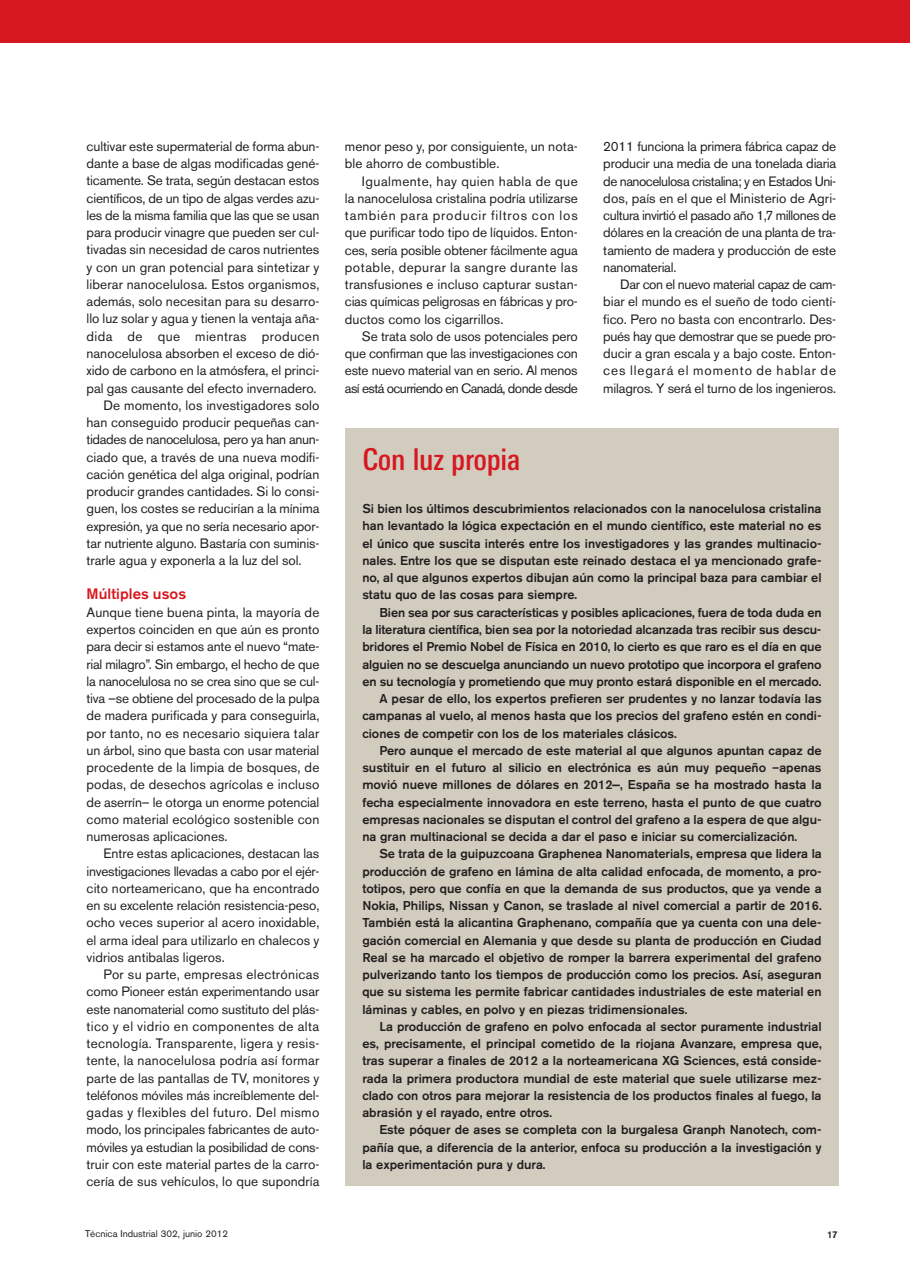
<style>
.page{position:relative;width:910px;height:1280px;background:#fff}
.page>*{position:absolute;margin:0;border:0;box-sizing:border-box;transform-origin:0 0}
.t1{font:500 condensed 30px "LT Univers";letter-spacing:-.01em;color:#d7171f}
.t2{font:500 15px "Akzidenz Grotesk BE";letter-spacing:.005em;color:#d7171f}
.t3{font:13.5px/17.2px "Akzidenz Grotesk BE";color:#231f20;text-align:justify}
.t4{font:13.5px "Akzidenz Grotesk BE";letter-spacing:-.03em;color:#231f20}
.t5{font:13.5px "Akzidenz Grotesk BE";letter-spacing:-.02em;color:#231f20}
.t6{font:13.5px "Akzidenz Grotesk BE";letter-spacing:.03em;color:#231f20}
.t7{font:500 12.75px/17.2px "Akzidenz Grotesk BE";color:#231f20;text-align:justify}
.t8{font:9.75px "Akzidenz Grotesk BE";color:#231f20}
.t9{font:500 9.75px "Akzidenz Grotesk BE";color:#231f20}
.s1{font-family:"Menlo";font-weight:700;font-style:italic}
</style>
<div class="page">
<div style="left:0;top:0;width:910px;height:43px;background:#d7171f"></div>
<div style="left:345px;top:427px;width:494px;height:758px;background:#d2ccbf"></div>
<p class="t3" style="left:87px;top:138px;width:234px">cultivar este supermaterial de forma abun-</p>
<p class="t3" style="left:87px;top:155px;width:234px">dante a base de algas modificadas gené-</p>
<p class="t3" style="left:87px;top:172px;width:234px">ticamente. Se trata, según destacan estos</p>
<p class="t3" style="left:87px;top:189px;width:234px">científicos, de un tipo de algas verdes azu-</p>
<p class="t5" style="left:87px;top:207px;width:234px">les de la misma familia que las que se usan</p>
<p class="t3" style="left:87px;top:224px;width:234px">para producir vinagre que pueden ser cul-</p>
<p class="t3" style="left:87px;top:241px;width:234px">tivadas sin necesidad de caros nutrientes</p>
<p class="t3" style="left:87px;top:258px;width:234px">y con un gran potencial para sintetizar y</p>
<p class="t3" style="left:87px;top:276px;width:234px">liberar nanocelulosa. Estos organismos,</p>
<p class="t3" style="left:87px;top:293px;width:234px">además, solo necesitan para su desarro-</p>
<p class="t3" style="left:87px;top:310px;width:234px">llo luz solar y agua y tienen la ventaja aña-</p>
<p class="t6" style="left:87px;top:328px;width:234px">dida de que mientras producen</p>
<p class="t3" style="left:87px;top:345px;width:234px">nanocelulosa absorben el exceso de dió-</p>
<p class="t3" style="left:87px;top:362px;width:234px">xido de carbono en la atmósfera, el princi-</p>
<p class="t3" style="left:87px;top:379px;width:232px">pal gas causante del efecto invernadero.</p>
<p class="t3" style="left:104px;top:396px;width:217px">De momento, los investigadores solo</p>
<p class="t3" style="left:87px;top:414px;width:234px">han conseguido producir pequeñas can-</p>
<p class="t4" style="left:87px;top:431px;width:234px">tidades de nanocelulosa, pero ya han anun-</p>
<p class="t3" style="left:87px;top:448px;width:234px">ciado que, a través de una nueva modifi-</p>
<p class="t3" style="left:87px;top:465px;width:234px">cación genética del alga original, podrían</p>
<p class="t3" style="left:87px;top:483px;width:234px">producir grandes cantidades. Si lo consi-</p>
<p class="t3" style="left:87px;top:500px;width:234px">guen, los costes se reducirían a la mínima</p>
<p class="t3" style="left:87px;top:517px;width:234px">expresión, ya que no sería necesario apor-</p>
<p class="t3" style="left:87px;top:534px;width:234px">tar nutriente alguno. Bastaría con suminis-</p>
<p class="t3" style="left:87px;top:552px;width:217px">trarle agua y exponerla a la luz del sol.</p>
<p class="t2" style="left:87px;top:585px;width:101px">Múltiples usos</p>
<p class="t3" style="left:87px;top:603px;width:234px">Aunque tiene buena pinta, la mayoría de expertos coinciden en que aún es pronto para decir si estamos ante el nuevo “mate&shy;rial milagro”. Sin embargo, el hecho de que la nanocelulosa no se crea sino que se cul&shy;tiva –se obtiene del procesado de la pulpa de madera purificada y para conseguirla, por tanto, no es necesario siquiera talar un árbol, sino que basta con usar material procedente de la limpia de bosques, de podas, de desechos agrícolas e incluso de aserrín– le otorga un enorme potencial como material ecológico sostenible con numerosas aplicaciones.</p>
<p class="t3" style="left:87px;top:845px;width:234px;text-indent:17px">Entre estas aplicaciones, destacan las investigaciones llevadas a cabo por el ejér&shy;cito norteamericano, que ha encontrado en su excelente relación resistencia-peso, ocho veces superior al acero inoxidable, el arma ideal para utilizarlo en chalecos y vidrios antibalas ligeros.</p>
<p class="t3" style="left:87px;top:966px;width:234px;text-indent:17px">Por su parte, empresas electrónicas como Pioneer están experimentando usar este nanomaterial como sustituto del plás&shy;tico y el vidrio en componentes de alta tecnología. Transparente, ligera y resis&shy;tente, la nanocelulosa podría así formar parte de las pantallas de TV, monitores y teléfonos móviles más increíblemente del&shy;gadas y flexibles del futuro. Del mismo modo, los principales fabricantes de auto&shy;móviles ya estudian la posibilidad de cons&shy;truir con este material partes de la carro&shy;cería de sus vehículos, lo que supondría</p>
<p class="t3" style="left:345px;top:138px;width:234px">menor peso y, por consiguiente, un nota&shy;ble ahorro de combustible.</p>
<p class="t3" style="left:345px;top:172px;width:234px;text-indent:17px">Igualmente, hay quien habla de que la nanocelulosa cristalina podría utilizarse también para producir filtros con los que purificar todo tipo de líquidos. Enton&shy;ces, sería posible obtener fácilmente agua potable, depurar la sangre durante las transfusiones e incluso capturar sustan&shy;cias químicas peligrosas en fábricas y pro&shy;ductos como los cigarrillos.</p>
<p class="t3" style="left:345px;top:327px;width:234px;text-indent:17px">Se trata solo de usos potenciales pero que confirman que las investigaciones con este nuevo material van en serio. Al menos así está ocurriendo en Canadá, donde desde</p>
<p class="t3" style="left:603px;top:138px;width:234px">2011 funciona la primera fábrica capaz de producir una media de una tonelada diaria de nanocelulosa cristalina; y en Estados Uni&shy;dos, país en el que el Ministerio de Agri&shy;cultura invirtió el pasado año 1,7 millones de dólares en la creación de una planta de tra&shy;tamiento de madera y producción de este nanomaterial.</p>
<p class="t3" style="left:603px;top:276px;width:234px;text-indent:17px">Dar con el nuevo material capaz de cam&shy;biar el mundo es el sueño de todo cientí&shy;fico. Pero no basta con encontrarlo. Des&shy;pués hay que demostrar que se puede pro&shy;ducir a gran escala y a bajo coste. Enton&shy;ces llegará el momento de hablar de milagros. Y será el turno de los ingenieros.</p>
<h1 class="t1" style="left:362px;top:442px;width:160px">Con luz propia</h1>
<p class="t7" style="left:362px;top:500px;width:461px">Si bien los últimos descubrimientos relacionados con la nanocelulosa cristalina han levantado la lógica expectación en el mundo científico, este material no es el único que suscita interés entre los investigadores y las grandes multinacio&shy;nales. Entre los que se disputan este reinado destaca el ya mencionado grafe&shy;no, al que algunos expertos dibujan aún como la principal baza para cambiar el statu quo de las cosas para siempre.</p>
<p class="t7" style="left:379px;top:604px;width:444px">Bien sea por sus características y posibles aplicaciones, fuera de toda duda en</p>
<p class="t7" style="left:362px;top:621px;width:461px">la literatura científica, bien sea por la notoriedad alcanzada tras recibir sus descu-</p>
<p class="t7" style="left:362px;top:638px;width:461px">bridores el Premio Nobel de Física en 2010, lo cierto es que raro es el día en que</p>
<p class="t7" style="left:362px;top:655px;width:461px">alguien no se descuelga anunciando un nuevo prototipo que incorpora el grafeno</p>
<p class="t7" style="left:362px;top:673px;width:461px">en su tecnología y prometiendo que muy pronto estará disponible en el mercado.</p>
<p class="t7" style="left:379px;top:690px;width:444px">A pesar de ello, los expertos prefieren ser prudentes y no lanzar todavía las</p>
<p class="t7" style="left:362px;top:707px;width:461px">campanas al vuelo, al menos hasta que los precios del grafeno estén en condi-</p>
<p class="t7" style="left:362px;top:724px;width:316px">ciones de competir con los de los materiales clásicos.</p>
<p class="t7" style="left:379px;top:742px;width:444px">Pero aunque el mercado de este material al que algunos apuntan capaz de</p>
<p class="t7" style="left:362px;top:759px;width:461px">sustituir en el futuro al silicio en electrónica es aún muy pequeño –apenas</p>
<p class="t7" style="left:362px;top:776px;width:461px">movió nueve millones de dólares en 2012<span class="s1">‒</span>, España se ha mostrado hasta la</p>
<p class="t7" style="left:362px;top:793px;width:461px">fecha especialmente innovadora en este terreno, hasta el punto de que cuatro</p>
<p class="t7" style="left:362px;top:811px;width:461px">empresas nacionales se disputan el control del grafeno a la espera de que algu-</p>
<p class="t7" style="left:362px;top:828px;width:436px">na gran multinacional se decida a dar el paso e iniciar su comercialización.</p>
<p class="t7" style="left:379px;top:845px;width:444px">Se trata de la guipuzcoana Graphenea Nanomaterials, empresa que lidera la</p>
<p class="t7" style="left:362px;top:862px;width:461px">producción de grafeno en lámina de alta calidad enfocada, de momento, a pro-</p>
<p class="t7" style="left:362px;top:880px;width:461px">totipos, pero que confía en que la demanda de sus productos, que ya vende a</p>
<p class="t7" style="left:362px;top:897px;width:461px">Nokia, Philips, Nissan y Canon, se traslade al nivel comercial a partir de 2016.</p>
<p class="t7" style="left:362px;top:914px;width:461px">También está la alicantina Graphenano, compañía que ya cuenta con una dele-</p>
<p class="t7" style="left:362px;top:931px;width:461px">gación comercial en Alemania y que desde su planta de producción en Ciudad</p>
<p class="t7" style="left:362px;top:949px;width:461px">Real se ha marcado el objetivo de romper la barrera experimental del grafeno</p>
<p class="t7" style="left:362px;top:966px;width:461px">pulverizando tanto los tiempos de producción como los precios. Así, aseguran</p>
<p class="t7" style="left:362px;top:983px;width:461px">que su sistema les permite fabricar cantidades industriales de este material en</p>
<p class="t7" style="left:362px;top:1000px;width:327px">láminas y cables, en polvo y en piezas tridimensionales.</p>
<p class="t7" style="left:379px;top:1018px;width:444px">La producción de grafeno en polvo enfocada al sector puramente industrial</p>
<p class="t7" style="left:362px;top:1035px;width:461px">es, precisamente, el principal cometido de la riojana Avanzare, empresa que,</p>
<p class="t7" style="left:362px;top:1052px;width:461px">tras superar a finales de 2012 a la norteamericana XG Sciences, está conside-</p>
<p class="t7" style="left:362px;top:1069px;width:461px">rada la primera productora mundial de este material que suele utilizarse mez-</p>
<p class="t7" style="left:362px;top:1087px;width:461px">clado con otros para mejorar la resistencia de los productos finales al fuego, la</p>
<p class="t7" style="left:362px;top:1104px;width:191px">abrasión y el rayado, entre otros.</p>
<p class="t7" style="left:379px;top:1121px;width:444px">Este póquer de ases se completa con la burgalesa Granph Nanotech, com-</p>
<p class="t7" style="left:362px;top:1138px;width:461px">pañía que, a diferencia de la anterior, enfoca su producción a la investigación y</p>
<p class="t7" style="left:362px;top:1156px;width:185px">la experimentación pura y dura.</p>
<p class="t8" style="left:85px;top:1228px;width:145px">Técnica Industrial 302, junio 2012</p>
<p class="t9" style="left:827px;top:1228px;width:12px">17</p>
</div>
